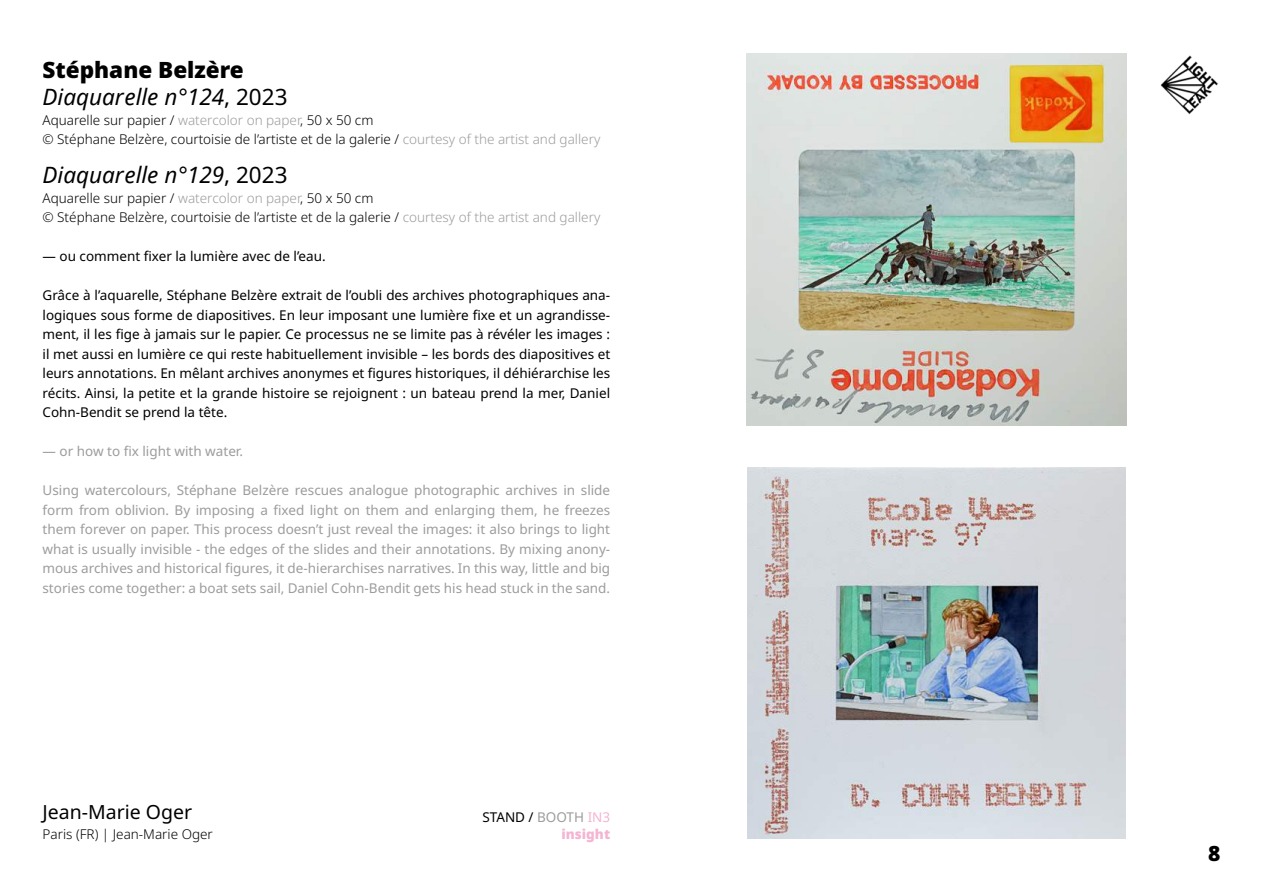
<style>
.page{position:relative;width:1263px;height:893px;background:#fff}
.page>*{position:absolute;margin:0;border:0;box-sizing:border-box;transform-origin:0 0}
.t1{font:italic 22.5px/27px "Noto Sans";color:#000}
.t2{font:900 21px "Noto Sans";color:#000}
.t3{font:19.5px "Noto Sans";color:#000}
.t4{font:13.5px/19.5px "Noto Sans";color:#000;text-align:justify}
.t5{font:13.5px/19.5px "Noto Sans";color:#9d9c9c;text-align:justify}
.t6{font:300 13.5px/19.5px "Noto Sans";color:#000}
.t7{font:900 13.5px/16.2px "Noto Sans";color:#f5b4d2;text-align:right}
.s1{font-weight:900;font-style:normal}
.s2{font-style:normal}
.s3{color:#9d9c9c}
.s4{font-weight:400;color:#000}
.s5{font-weight:400;color:#9d9c9c}
.s6{font-weight:400}
</style>
<div class="page">
<img style="left:1161px;top:55px;width:57px;height:60px">
<img style="left:746px;top:54px;width:381px;height:371px">
<img style="left:748px;top:468px;width:377px;height:371px">
<h1 class="t1" style="left:43px;top:59px;width:247px"><span class="s1">Stéphane Belzère<br></span>Diaquarelle n°124<span class="s2">, 2023</span></h1>
<p class="t6" style="left:43px;top:111px;width:559px">Aquarelle sur papier / <span class="s3">watercolor on paper</span>, 50 x 50 cm<br>© Stéphane Belzère, courtoisie de l’artiste et de la galerie / <span class="s3">courtesy of the artist and gallery</span></p>
<h1 class="t1" style="left:43px;top:164px;width:247px">Diaquarelle n°129<span class="s2">, 2023</span></h1>
<p class="t6" style="left:43px;top:189px;width:559px">Aquarelle sur papier / <span class="s3">watercolor on paper</span>, 50 x 50 cm<br>© Stéphane Belzère, courtoisie de l’artiste et de la galerie / <span class="s3">courtesy of the artist and gallery</span></p>
<p class="t4" style="left:43px;top:247px;width:285px">— ou comment fixer la lumière avec de l’eau.</p>
<p class="t4" style="left:43px;top:286px;width:569px">Grâce à l’aquarelle, Stéphane Belzère extrait de l’oubli des archives photographiques ana&shy;logiques sous forme de diapositives. En leur imposant une lumière fixe et un agrandisse&shy;ment, il les fige à jamais sur le papier. Ce processus ne se limite pas à révéler les images : il met aussi en lumière ce qui reste habituellement invisible – les bords des diapositives et leurs annotations. En mêlant archives anonymes et figures historiques, il déhiérarchise les récits. Ainsi, la petite et la grande histoire se rejoignent : un bateau prend la mer, Daniel Cohn-Bendit se prend la tête.</p>
<p class="t5" style="left:43px;top:442px;width:202px">— or how to fix light with water.</p>
<p class="t5" style="left:43px;top:481px;width:569px">Using watercolours, Stéphane Belzère rescues analogue photographic archives in slide form from oblivion. By imposing a fixed light on them and enlarging them, he freezes them forever on paper. This process doesn’t just reveal the images: it also brings to light what is usually invisible - the edges of the slides and their annotations. By mixing anony&shy;mous archives and historical figures, it de-hierarchises narratives. In this way, little and big stories come together: a boat sets sail, Daniel Cohn-Bendit gets his head stuck in the sand.</p>
<h3 class="t3" style="left:43px;top:804px;width:151px">Jean-Marie Oger</h3>
<p class="t6" style="left:43px;top:825px;width:172px">Paris (FR) | Jean-Marie Oger</p>
<p class="t7" style="left:482px;top:811px;width:129px"><span class="s4">STAND /</span> <span class="s5">BOOTH</span> <span class="s6">IN3 </span>insight</p>
<h2 class="t2" style="left:1208px;top:845px;width:14px">8</h2>
</div>
